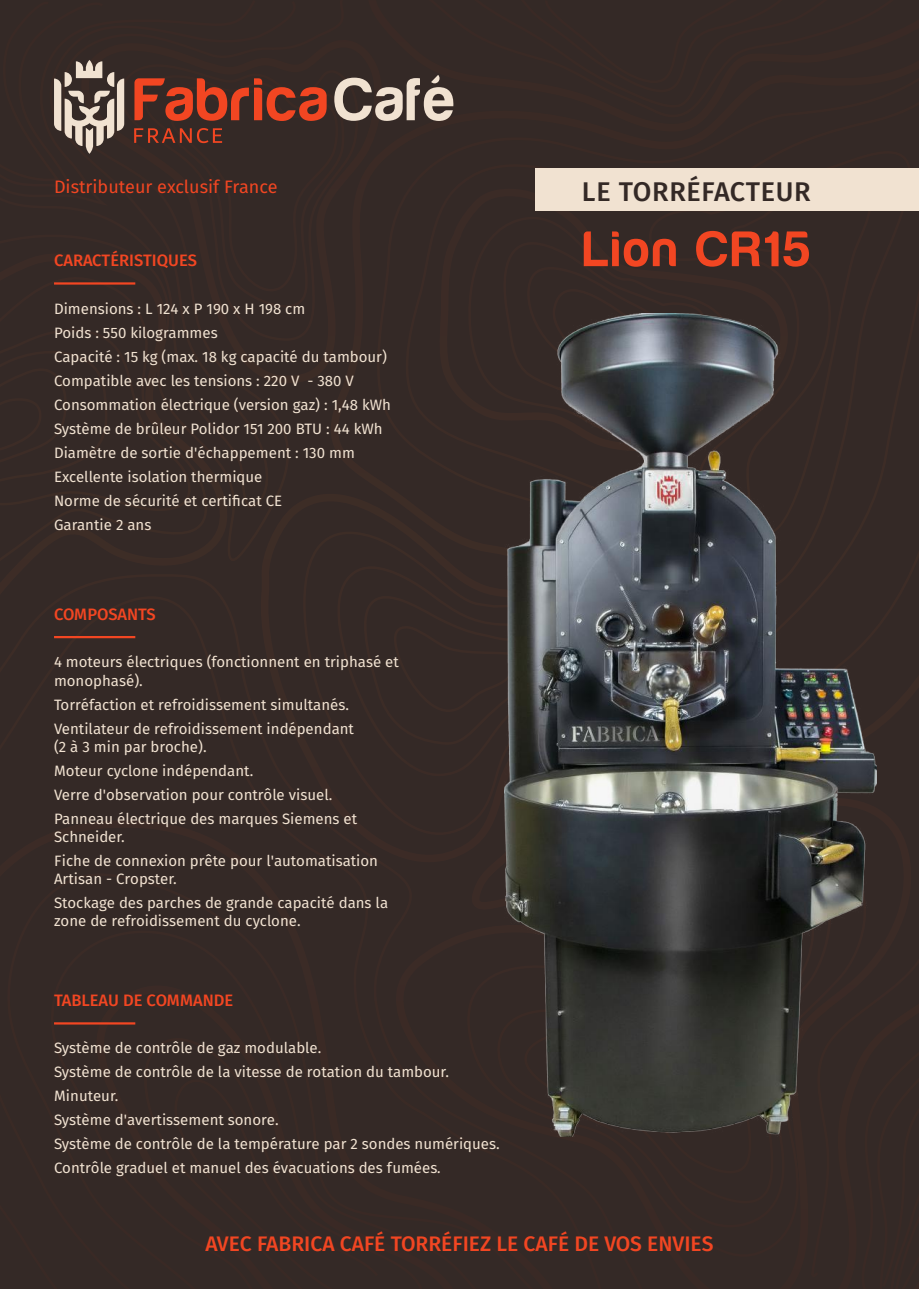
<style>
.page{position:relative;width:919px;height:1289px;background:#fff}
.page>*{position:absolute;margin:0;border:0;box-sizing:border-box;transform-origin:0 0}
.t1{font:700 51px "Harabara Mais Bold Harabara Mais";letter-spacing:.025em;color:#f24622}
.t2{font:500 27px "Fira Sans";letter-spacing:.025em;color:#342926}
.t3{font:500 21px "Fira Sans";color:#f24622}
.t4{font:18px "Fira Sans";color:#f24622}
.t5{font:500 16.5px "Fira Sans";color:#f24622}
.t6{font:15px/24px "Fira Sans";color:#f1e2d1}
.s1{font-style:italic}
</style>
<div class="page">
<div style="left:0;top:0;width:918px;height:1288px;background:#342926"></div>
<div style="left:535px;top:169px;width:383px;height:42px;background:#f1e2d1"></div>
<img style="left:504px;top:314px;width:372px;height:822px">
<svg style="left:54px;top:60px;width:70px;height:94px"></svg>
<svg style="left:134px;top:128px;width:88px;height:15px"></svg>
<svg style="left:134px;top:78px;width:192px;height:43px"></svg>
<svg style="left:334px;top:75px;width:120px;height:46px"></svg>
<hr style="left:54px;top:636px;width:81px;height:2px;background:#f24622">
<hr style="left:54px;top:282px;width:81px;height:2px;background:#f24622">
<hr style="left:54px;top:1022px;width:81px;height:2px;background:#f24622">
<p class="t4" style="left:54px;top:174px;width:225px">Distributeur exclusif France</p>
<p class="t5" style="left:54px;top:248px;width:144px">CARACTÉRISTIQUES</p>
<p class="t6" style="left:54px;top:297px;width:338px">Dimensions : L 124 x P 190 x H 198 cm<br>Poids : 550 kilogrammes<br>Capacité : 15 kg (max. 18 kg capacité du tambour)<br>Compatible avec les tensions : 220 V - 380 V Consommation électrique (version gaz) : 1,48 kWh Système de brûleur Polidor 151 200 BTU : 44 kWh Diamètre de sortie d'échappement : 130 mm Excellente isolation thermique<br>Norme de sécurité et certificat CE<br>Garantie 2 ans</p>
<p class="t5" style="left:54px;top:602px;width:103px">COMPOSANTS</p>
<p class="t6" style="left:54px;top:654px;width:346px;line-height:18px">4 moteurs électriques (fonctionnent en triphasé et monophasé).</p>
<p class="t6" style="left:54px;top:693px;width:301px">Torréfaction et refroidissement simultanés.<br>Ventilateur de refroidissement indépendant</p>
<p class="t6" style="left:54px;top:735px;width:305px">(2 à 3 min par broche).<br>Moteur cyclone indépendant.<br>Verre d'observation pour contrôle visuel.<br>Panneau électrique des marques Siemens et</p>
<p class="t6" style="left:54px;top:825px;width:325px">Schneider.<br>Fiche de connexion prête pour l'automatisation</p>
<p class="t6" style="left:54px;top:867px;width:335px">Artisan - Cropster.<br>Stockage des parches de grande capacité dans la</p>
<p class="t6" style="left:54px;top:909px;width:248px">zone de refroidissement du cyclone.</p>
<p class="t5" style="left:54px;top:988px;width:181px">TABLEAU DE COMMANDE</p>
<p class="t6" style="left:54px;top:1037px;width:447px">Système de contrôle de gaz modulable.<br>Système de contrôle de la vitesse de rotation du tambour.<br>Minuteur.<br>Système d'avertissement sonore.<br>Système de contrôle de la température par 2 sondes numériques.<br>Contrôle graduel et manuel des évacuations des fumées<span class="s1">.</span></p>
<h2 class="t2" style="left:582px;top:173px;width:230px">LE TORRÉFACTEUR</h2>
<h1 class="t1" style="left:582px;top:219px;width:230px">Lion CR15</h1>
<h3 class="t3" style="left:205px;top:1228px;width:509px">AVEC FABRICA CAFÉ TORRÉFIEZ LE CAFÉ DE VOS ENVIES</h3>
</div>
